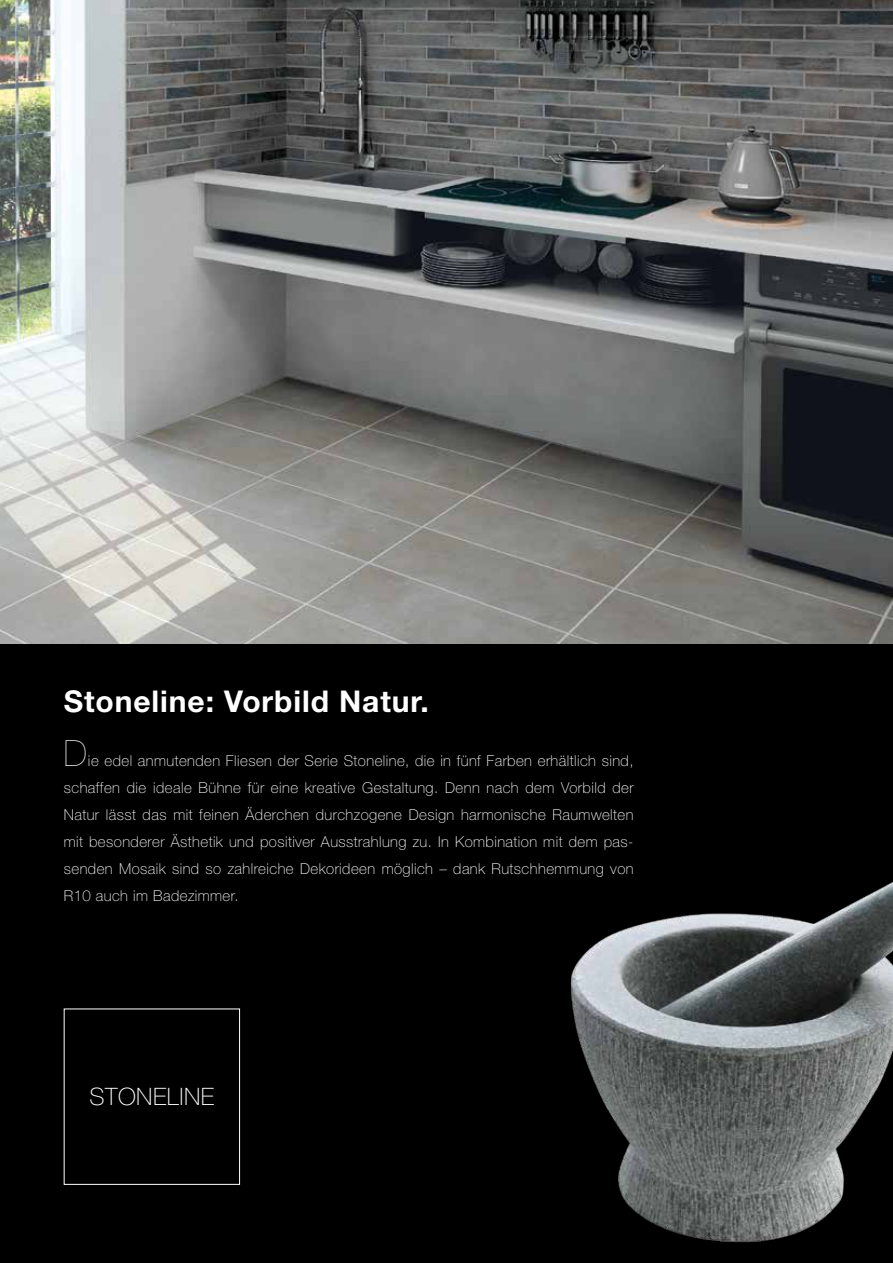
<style>
.page{position:relative;width:893px;height:1263px;background:#fff}
.page>*{position:absolute;margin:0;border:0;box-sizing:border-box;transform-origin:0 0}
.t1{font:200 36px "Helvetica Neue LT Std";color:#fff}
.t2{font:700 30px "Helvetica Neue LT Std";letter-spacing:.03em;color:#fff}
.t3{font:100 24px "Helvetica Neue LT Std";letter-spacing:.02em;color:#fff}
.t4{font:100 15px/27px "Helvetica Neue LT Std";letter-spacing:.03em;color:#fff;text-align:justify}
</style>
<div class="page">
<img style="left:0;top:0;width:893px;height:644px">
<div style="left:0;top:644px;width:893px;height:619px;background:#000"></div>
<img style="left:571px;top:882px;width:322px;height:360px">
<div style="left:64px;top:1008px;width:176px;height:177px;border:1px solid #fff"></div>
<h2 class="t2" style="left:64px;top:683px;width:366px">Stoneline: Vorbild Natur.</h2>
<h1 class="t1" style="left:64px;top:732px;width:25px">D</h1>
<p class="t4" style="left:64px;top:747px;width:571px;text-indent:24px">ie edel anmutenden Fliesen der Serie Stoneline, die in fünf Farben erhältlich sind, schaffen die ideale Bühne für eine kreative Gestaltung. Denn nach dem Vorbild der Natur lässt das mit feinen Äderchen durchzogene Design harmonische Raumwelten mit besonderer Ästhetik und positiver Ausstrahlung zu. In Kombination mit dem pas&shy;senden Mosaik sind so zahlreiche Dekorideen möglich – dank Rutschhemmung von R10 auch im Badezimmer.</p>
<h3 class="t3" style="left:89px;top:1083px;width:126px">STONELINE</h3>
</div>
